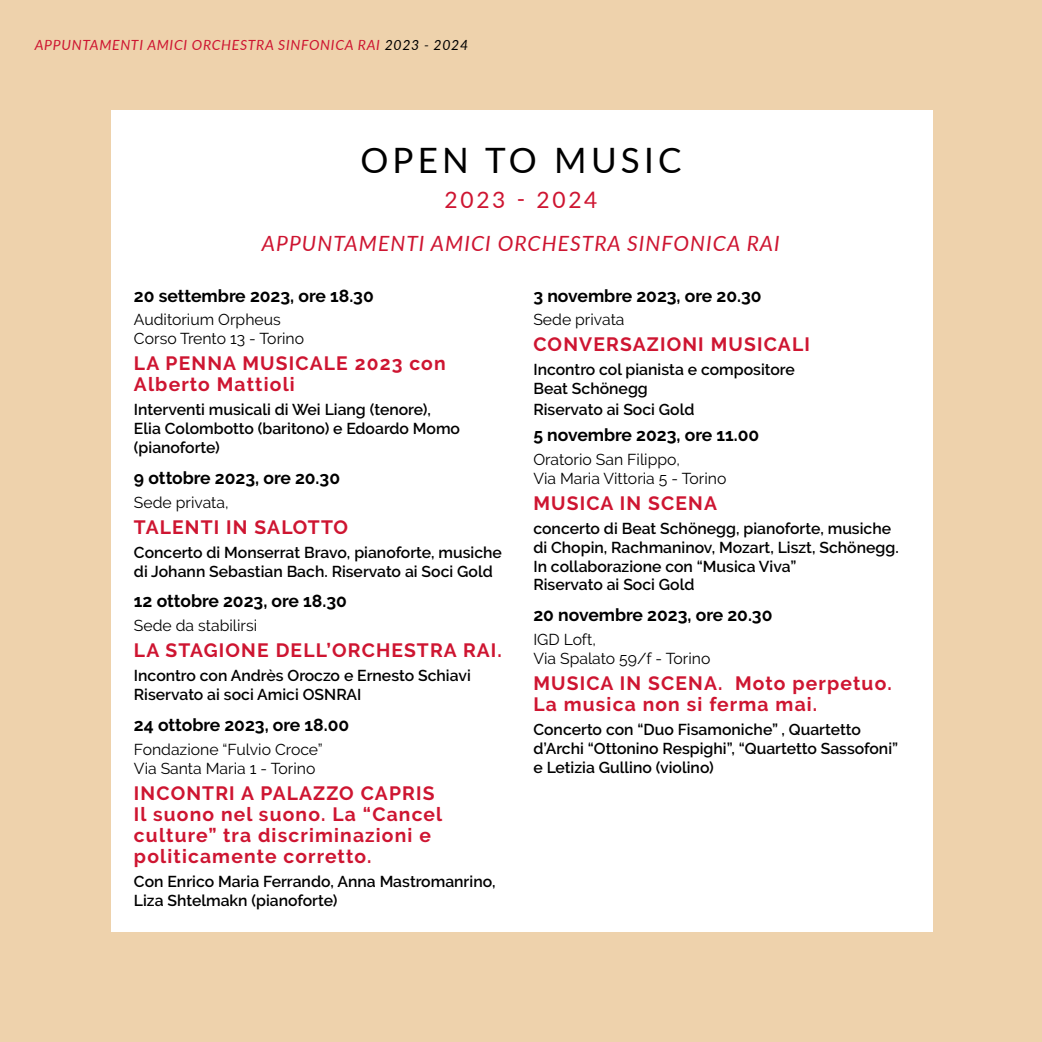
<style>
.page{position:relative;width:1042px;height:1042px;background:#fff}
.page>*{position:absolute;margin:0;border:0;box-sizing:border-box;transform-origin:0 0}
.t1{font:35px "Lato";letter-spacing:.12em;color:#000}
.t2{font:22.75px "Lato";letter-spacing:.12em;color:#ce1531}
.t3{font:italic 21px "Lato";letter-spacing:.05em;color:#ce1531}
.t4{font:700 19.25px/21px "Raleway";letter-spacing:.06em;color:#ce1531}
.t5{font:700 17.5px "Raleway";color:#000}
.t6{font:600 15.75px/18.9px "Raleway";color:#000}
.t7{font:15.75px/18.9px "Raleway";color:#000}
.t8{font:italic 14px "Lato";letter-spacing:.05em;color:#ce1531}
.s1{color:#000}
</style>
<div class="page">
<div style="left:0;top:0;width:1041px;height:1042px;background:#eed2ac"></div>
<div style="left:111px;top:110px;width:822px;height:822px;background:#fff"></div>
<p class="t8" style="left:35px;top:35px;width:435px">APPUNTAMENTI AMICI ORCHESTRA SINFONICA RAI <span class="s1">2023 - 2024</span></p>
<h1 class="t1" style="left:360px;top:136px;width:323px">OPEN TO MUSIC</h1>
<h2 class="t2" style="left:444px;top:184px;width:154px">2023 - 2024</h2>
<h3 class="t3" style="left:262px;top:228px;width:519px">APPUNTAMENTI AMICI ORCHESTRA SINFONICA RAI</h3>
<p class="t5" style="left:134px;top:285px;width:241px">20 settembre 2023, ore 18.30</p>
<p class="t7" style="left:134px;top:310px;width:172px">Auditorium Orpheus<br>Corso Trento 13 - Torino</p>
<p class="t4" style="left:134px;top:353px;width:313px">LA PENNA MUSICALE 2023 con<br>Alberto Mattioli</p>
<p class="t6" style="left:134px;top:400px;width:328px">Interventi musicali di Wei Liang (tenore),<br>Elia Colombotto (baritono) e Edoardo Momo (pianoforte)</p>
<p class="t5" style="left:134px;top:468px;width:208px">9 ottobre 2023, ore 20.30</p>
<p class="t7" style="left:134px;top:493px;width:96px">Sede privata,</p>
<p class="t4" style="left:134px;top:516px;width:216px">TALENTI IN SALOTTO</p>
<p class="t6" style="left:134px;top:543px;width:369px">Concerto di Monserrat Bravo, pianoforte, musiche di Johann Sebastian Bach. Riservato ai Soci Gold</p>
<p class="t5" style="left:134px;top:591px;width:214px">12 ottobre 2023, ore 18.30</p>
<p class="t7" style="left:134px;top:616px;width:125px">Sede da stabilirsi</p>
<p class="t4" style="left:134px;top:640px;width:369px">LA STAGIONE DELL’ORCHESTRA RAI.</p>
<p class="t6" style="left:134px;top:666px;width:338px">Incontro con Andrès Oroczo e Ernesto Schiavi<br>Riservato ai soci Amici OSNRAI</p>
<p class="t5" style="left:134px;top:715px;width:217px">24 ottobre 2023, ore 18.00</p>
<p class="t7" style="left:134px;top:740px;width:190px">Fondazione “Fulvio Croce”<br>Via Santa Maria 1 - Torino</p>
<p class="t4" style="left:134px;top:782px;width:310px">INCONTRI A PALAZZO CAPRIS<br>Il suono nel suono. La “Cancel culture” tra discriminazioni e politicamente corretto.</p>
<p class="t6" style="left:134px;top:871px;width:363px">Con Enrico Maria Ferrando, Anna Mastromanrino,<br>Liza Shtelmakn (pianoforte)</p>
<p class="t5" style="left:533px;top:285px;width:230px">3 novembre 2023, ore 20.30</p>
<p class="t7" style="left:533px;top:310px;width:93px">Sede privata</p>
<p class="t4" style="left:533px;top:334px;width:278px">CONVERSAZIONI MUSICALI</p>
<p class="t6" style="left:533px;top:360px;width:263px">Incontro col pianista e compositore<br>Beat Schönegg</p>
<p class="t6" style="left:533px;top:400px;width:163px">Riservato ai Soci Gold</p>
<p class="t5" style="left:533px;top:425px;width:227px">5 novembre 2023, ore 11.00</p>
<p class="t7" style="left:533px;top:450px;width:194px">Oratorio San Filippo,<br>Via Maria Vittoria 5 - Torino</p>
<p class="t4" style="left:533px;top:493px;width:185px">MUSICA IN SCENA</p>
<p class="t6" style="left:533px;top:519px;width:367px">concerto di Beat Schönegg, pianoforte, musiche di Chopin, Rachmaninov, Mozart, Liszt, Schönegg.<br>In collaborazione con “Musica Viva”<br>Riservato ai Soci Gold</p>
<p class="t5" style="left:533px;top:605px;width:240px">20 novembre 2023, ore 20.30</p>
<p class="t7" style="left:533px;top:630px;width:178px">IGD Loft,<br>Via Spalato 59/f - Torino</p>
<p class="t4" style="left:533px;top:673px;width:360px">MUSICA IN SCENA. Moto perpetuo.<br>La musica non si ferma mai.</p>
<p class="t6" style="left:533px;top:720px;width:366px">Concerto con “Duo Fisamoniche” , Quartetto d’Archi “Ottonino Respighi”, “Quartetto Sassofoni” e Letizia Gullino (violino)</p>
</div>
